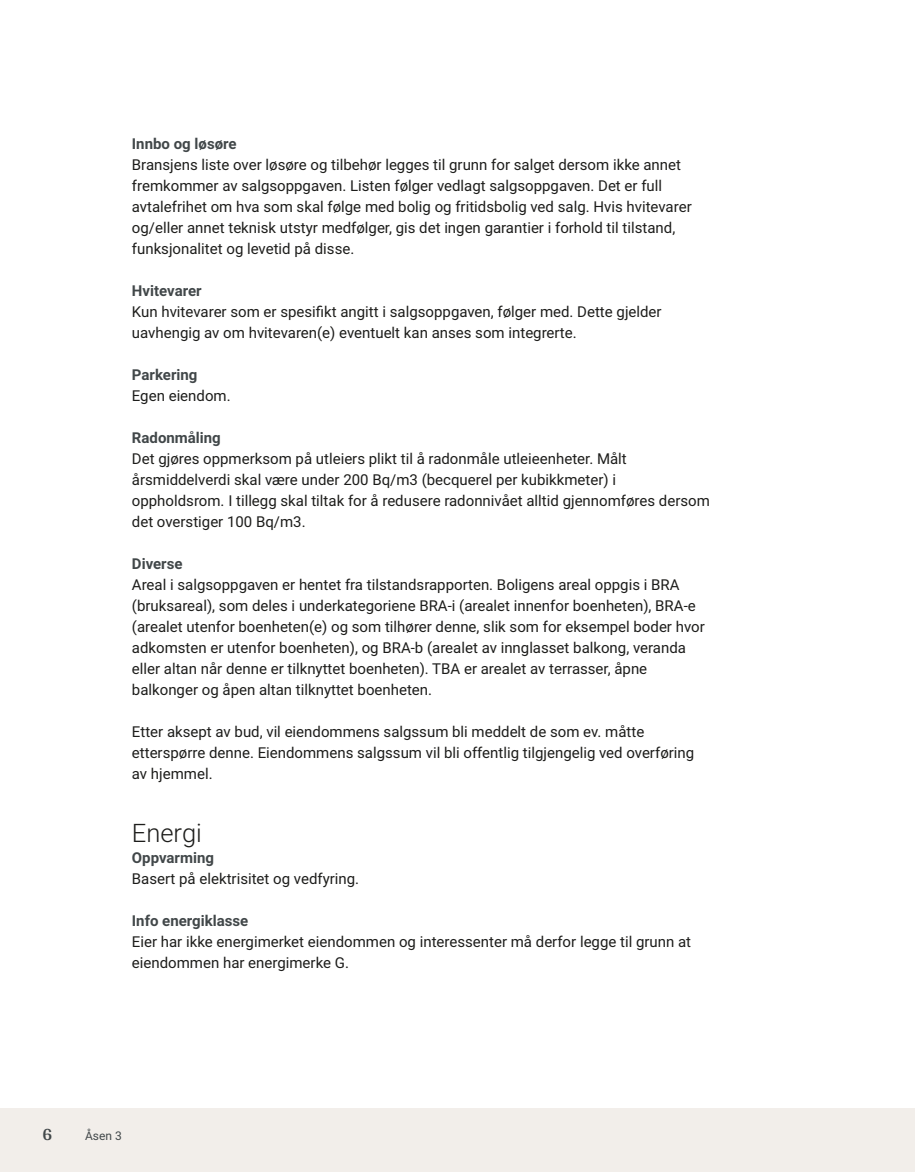
<style>
.page{position:relative;width:915px;height:1172px;background:#fff}
.page>*{position:absolute;margin:0;border:0;box-sizing:border-box;transform-origin:0 0}
.t1{font:300 25.5px "Roboto Vitec";color:#1d1d1b}
.t2{font:700 18px "Arya";color:#414749}
.t3{font:15px/21px "Roboto Vitec";color:#1d1d1b}
.t4{font:700 15px "Roboto Vitec";color:#414749}
.t5{font:12px "Roboto Vitec";color:#414749}
</style>
<div class="page">
<div style="left:0;top:1108px;width:914px;height:64px;background:#f2eeea"></div>
<p class="t4" style="left:132px;top:133px;width:106px">Innbo og løsøre</p>
<p class="t3" style="left:132px;top:153px;width:561px">Bransjens liste over løsøre og tilbehør legges til grunn for salget dersom ikke annet fremkommer av salgsoppgaven. Listen følger vedlagt salgsoppgaven. Det er full avtalefrihet om hva som skal følge med bolig og fritidsbolig ved salg. Hvis hvitevarer og/eller annet teknisk utstyr medfølger, gis det ingen garantier i forhold til tilstand, funksjonalitet og levetid på disse.</p>
<p class="t4" style="left:132px;top:280px;width:71px">Hvitevarer</p>
<p class="t3" style="left:132px;top:300px;width:531px">Kun hvitevarer som er spesifikt angitt i salgsoppgaven, følger med. Dette gjelder uavhengig av om hvitevaren(e) eventuelt kan anses som integrerte.</p>
<p class="t4" style="left:132px;top:364px;width:67px">Parkering</p>
<p class="t3" style="left:132px;top:384px;width:100px">Egen eiendom.</p>
<p class="t4" style="left:132px;top:427px;width:90px">Radonmåling</p>
<p class="t3" style="left:132px;top:447px;width:579px">Det gjøres oppmerksom på utleiers plikt til å radonmåle utleieenheter. Målt årsmiddelverdi skal være under 200 Bq/m3 (becquerel per kubikkmeter) i oppholdsrom. I tillegg skal tiltak for å redusere radonnivået alltid gjennomføres dersom det overstiger 100 Bq/m3.</p>
<p class="t4" style="left:132px;top:553px;width:52px">Diverse</p>
<p class="t3" style="left:132px;top:573px;width:574px">Areal i salgsoppgaven er hentet fra tilstandsrapporten. Boligens areal oppgis i BRA (bruksareal), som deles i underkategoriene BRA‑i (arealet innenfor boenheten), BRA‑e (arealet utenfor boenheten(e) og som tilhører denne, slik som for eksempel boder hvor adkomsten er utenfor boenheten), og BRA‑b (arealet av innglasset balkong, veranda eller altan når denne er tilknyttet boenheten). TBA er arealet av terrasser, åpne balkonger og åpen altan tilknyttet boenheten.</p>
<p class="t3" style="left:132px;top:720px;width:563px">Etter aksept av bud, vil eiendommens salgssum bli meddelt de som ev. måtte etterspørre denne. Eiendommens salgssum vil bli offentlig tilgjengelig ved overføring av hjemmel.</p>
<h1 class="t1" style="left:132px;top:815px;width:71px">Energi</h1>
<p class="t4" style="left:132px;top:847px;width:84px">Oppvarming</p>
<p class="t3" style="left:132px;top:867px;width:229px">Basert på elektrisitet og vedfyring.</p>
<p class="t4" style="left:132px;top:910px;width:118px">Info energiklasse</p>
<p class="t3" style="left:132px;top:930px;width:560px">Eier har ikke energimerket eiendommen og interessenter må derfor legge til grunn at eiendommen har energimerke G.</p>
<p class="t2" style="left:43px;top:1123px;width:11px">6</p>
<p class="t5" style="left:85px;top:1127px;width:38px">Åsen 3</p>
</div>
